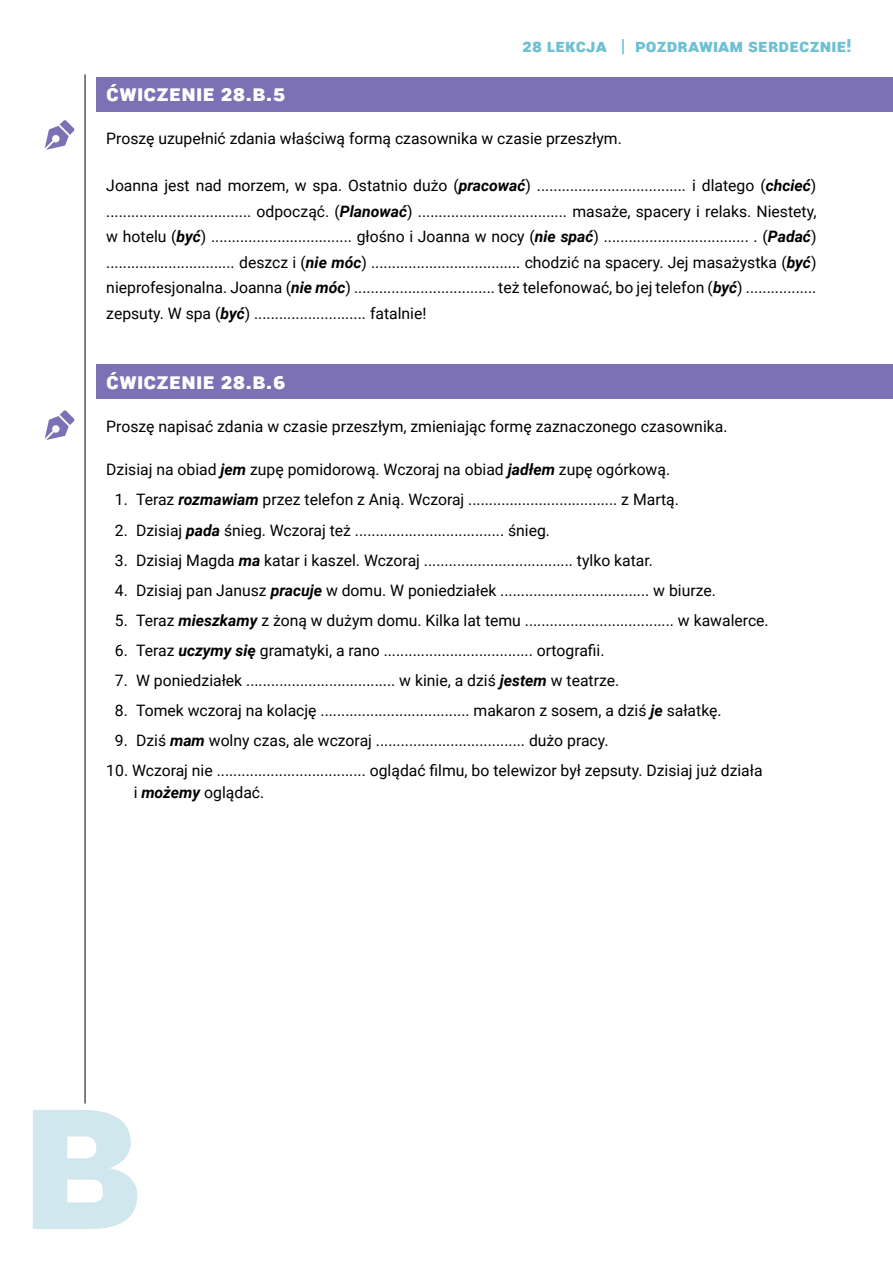
<style>
.page{position:relative;width:893px;height:1263px;background:#fff}
.page>*{position:absolute;margin:0;border:0;box-sizing:border-box;transform-origin:0 0}
.t1{font:900 22.5px "Roboto";letter-spacing:.01em;color:#fff}
.t2{font:900 18px "Roboto";letter-spacing:.01em;color:#6ec0d3}
.t3{font:15.75px/25.5px "Roboto";color:#000;text-align:justify}
.s1{font-weight:700;font-style:italic}
</style>
<div class="page">
<div style="left:97px;top:78px;width:796px;height:34px;background:#7c71b4"></div>
<div style="left:97px;top:365px;width:796px;height:34px;background:#7c71b4"></div>
<hr style="left:85px;top:74px;width:1px;height:1029px;background:#000">
<svg style="left:45px;top:410px;width:30px;height:30px"></svg>
<svg style="left:45px;top:120px;width:30px;height:30px"></svg>
<svg style="left:33px;top:1110px;width:104px;height:119px"></svg>
<p class="t2" style="left:522px;top:33px;width:331px">28 LEKCJA | pozdrawiam serdecznie!</p>
<h1 class="t1" style="left:106px;top:77px;width:180px">ćwiczenie 28.B.5</h1>
<p class="t3" style="left:106px;top:125px;width:517px">Proszę uzupełnić zdania właściwą formą czasownika w czasie przeszłym.</p>
<p class="t3" style="left:106px;top:172px;width:712px">Joanna jest nad morzem, w spa. Ostatnio dużo (<span class="s1">pracować</span>) .................................... i dlatego (<span class="s1">chcieć</span>) ................................... odpocząć. (<span class="s1">Planować</span>) .................................... masaże, spacery i relaks. Niestety, w hotelu (<span class="s1">być</span>) .................................. głośno i Joanna w nocy (<span class="s1">nie spać</span>) ................................... . (<span class="s1">Padać</span>) ............................... deszcz i (<span class="s1">nie móc</span>) .................................... chodzić na spacery. Jej masażystka (<span class="s1">być</span>) nieprofesjonalna. Joanna (<span class="s1">nie móc</span>) .................................. też telefonować, bo jej telefon (<span class="s1">być</span>) ................. zepsuty. W spa (<span class="s1">być</span>) ........................... fatalnie!</p>
<h1 class="t1" style="left:106px;top:365px;width:180px">ćwiczenie 28.B.6</h1>
<p class="t3" style="left:106px;top:413px;width:623px">Proszę napisać zdania w czasie przeszłym, zmieniając formę zaznaczonego czasownika.</p>
<p class="t3" style="left:106px;top:456px;width:565px">Dzisiaj na obiad <span class="s1">jem</span> zupę pomidorową. Wczoraj na obiad <span class="s1">jadłem</span> zupę ogórkową.</p>
<p class="t3" style="left:115px;top:486px;width:566px">1. Teraz <span class="s1">rozmawiam</span> przez telefon z Anią. Wczoraj .................................... z Martą.</p>
<p class="t3" style="left:115px;top:517px;width:437px">2. Dzisiaj <span class="s1">pada</span> śnieg. Wczoraj też .................................... śnieg.</p>
<p class="t3" style="left:115px;top:547px;width:540px">3. Dzisiaj Magda <span class="s1">ma</span> katar i kaszel. Wczoraj .................................... tylko katar.</p>
<p class="t3" style="left:115px;top:577px;width:603px">4. Dzisiaj pan Janusz <span class="s1">pracuje</span> w domu. W poniedziałek .................................... w biurze.</p>
<p class="t3" style="left:115px;top:607px;width:655px">5. Teraz <span class="s1">mieszkamy</span> z żoną w dużym domu. Kilka lat temu .................................... w kawalerce.</p>
<p class="t3" style="left:115px;top:637px;width:491px">6. Teraz <span class="s1">uczymy się</span> gramatyki, a rano .................................... ortografii.</p>
<p class="t3" style="left:115px;top:667px;width:506px">7. W poniedziałek .................................... w kinie, a dziś <span class="s1">jestem</span> w teatrze.</p>
<p class="t3" style="left:115px;top:697px;width:608px">8. Tomek wczoraj na kolację .................................... makaron z sosem, a dziś <span class="s1">je</span> sałatkę.</p>
<p class="t3" style="left:115px;top:727px;width:495px">9. Dziś <span class="s1">mam</span> wolny czas, ale wczoraj .................................... dużo pracy.</p>
<p class="t3" style="left:134px;top:759px;width:630px;line-height:21.6px;text-indent:-27px">10. Wczoraj nie .................................... oglądać filmu, bo telewizor był zepsuty. Dzisiaj już działa i <span class="s1">możemy</span> oglądać.</p>
</div>
